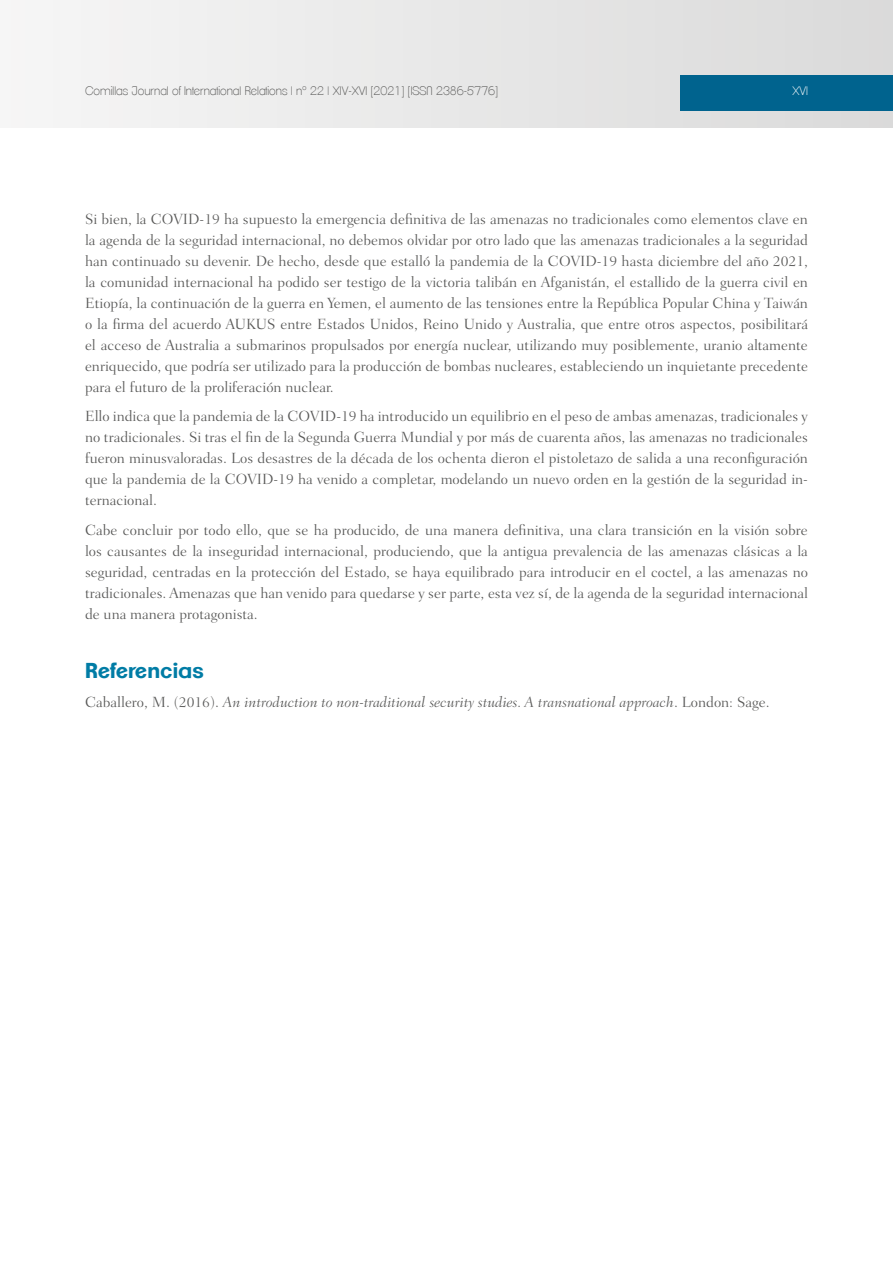
<style>
.page{position:relative;width:893px;height:1263px;background:#fff}
.page>*{position:absolute;margin:0;border:0;box-sizing:border-box;transform-origin:0 0}
._07_Apartados{font:700 21px "Clemente P Dam";color:#007ca5}
.Normal_wrd_11{font:300 15px/21px "Fairfield LH";color:#575756;text-align:justify}
.Normal_wrd_11-2{font:italic 300 15px "Fairfield LH";color:#575756}
.t1{font:200 12px "Clemente P Dac";color:#575756}
.t2{font:200 12px "Clemente P Dac";color:#fff}
.s1{font-style:normal}
</style>
<div class="page">
<div style="left:0;top:0;width:893px;height:128px;background:linear-gradient(to right,#f6f6f6,#dadada)"></div>
<div style="left:680px;top:75px;width:213px;height:36px;background:#00638e"></div>
<p class="t1" style="left:85px;top:83px;width:414px">Comillas Journal of International Relations | nº 22 | XIV-XVI [2021] [ISSN 2386-5776]</p>
<p class="t2" style="left:792px;top:83px;width:17px">XVI</p>
<p class="Normal_wrd_11" style="left:85px;top:208px;width:724px">Si bien, la COVID-19 ha supuesto la emergencia definitiva de las amenazas no tradicionales como elementos clave en la agenda de la seguridad internacional, no debemos olvidar por otro lado que las amenazas tradicionales a la seguridad han continuado su devenir. De hecho, desde que estalló la pandemia de la COVID-19 hasta diciembre del año 2021, la comunidad internacional ha podido ser testigo de la victoria talibán en Afganistán, el estallido de la guerra civil en Etiopía, la continuación de la guerra en Yemen, el aumento de las tensiones entre la República Popular China y Taiwán o la firma del acuerdo AUKUS entre Estados Unidos, Reino Unido y Australia, que entre otros aspectos, posibilitará el acceso de Australia a submarinos propulsados por energía nuclear, utilizando muy posiblemente, uranio altamente enriquecido, que podría ser utilizado para la producción de bombas nucleares, estableciendo un inquietante precedente para el futuro de la proliferación nuclear.</p>
<p class="Normal_wrd_11" style="left:85px;top:406px;width:724px">Ello indica que la pandemia de la COVID-19 ha introducido un equilibrio en el peso de ambas amenazas, tradicionales y no tradicionales. Si tras el fin de la Segunda Guerra Mundial y por más de cuarenta años, las amenazas no tradicionales fueron minusvaloradas. Los desastres de la década de los ochenta dieron el pistoletazo de salida a una reconfiguración que la pandemia de la COVID-19 ha venido a completar, modelando un nuevo orden en la gestión de la seguridad in&shy;ternacional.</p>
<p class="Normal_wrd_11" style="left:85px;top:519px;width:724px">Cabe concluir por todo ello, que se ha producido, de una manera definitiva, una clara transición en la visión sobre los causantes de la inseguridad internacional, produciendo, que la antigua prevalencia de las amenazas clásicas a la seguridad, centradas en la protección del Estado, se haya equilibrado para introducir en el coctel, a las amenazas no tradicionales. Amenazas que han venido para quedarse y ser parte, esta vez sí, de la agenda de la seguridad internacional de una manera protagonista.</p>
<p class="_07_Apartados" style="left:85px;top:658px;width:120px">Referencias</p>
<p class="Normal_wrd_11-2" style="left:85px;top:694px;width:686px"><span class="s1">Caballero, M. (2016).</span> An introduction to non-traditional security studies. A transnational approach<span class="s1">. London: Sage.</span></p>
</div>
